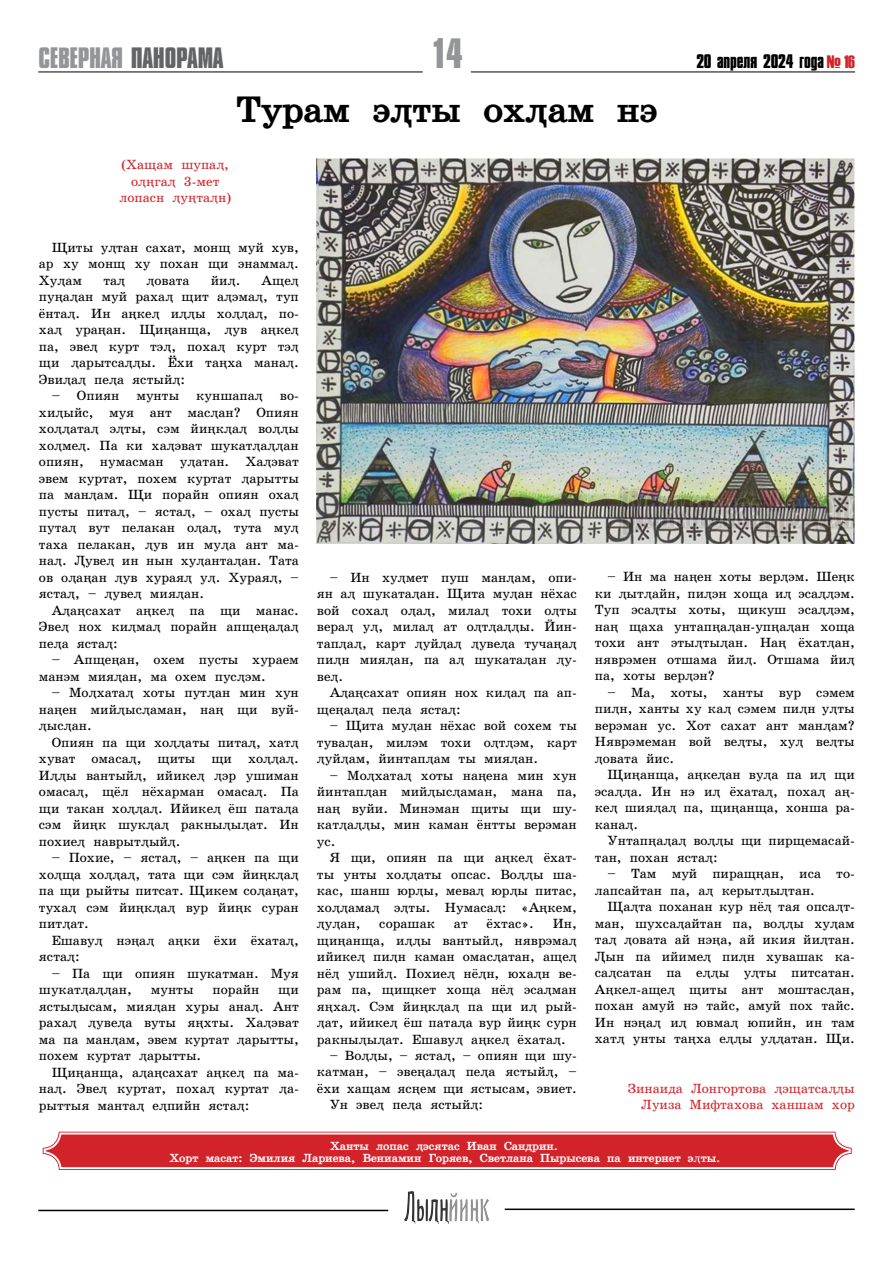
<style>
.page{position:relative;width:893px;height:1263px;background:#fff}
.page>*{position:absolute;margin:0;border:0;box-sizing:border-box;transform-origin:0 0}
.t1{font:700 39px "Compacta MT Cyrillic";color:#939598}
.t2{font:700 37.5px "School Book Hant";color:#000}
.t3{font:700 27px "Compacta MT Cyrillic";letter-spacing:-.01em;color:#939598}
.t4{font:700 18px "Compacta MT Cyrillic";letter-spacing:-.01em;color:#000}
.t5{font:13.5px/16.5px "School Book Hant";color:#000;text-align:justify}
.t6{font:13.5px/16.5px "School Book Hant";color:#d2232a;text-align:center}
.t7{font:700 12px/12px "School Book Hant";color:#fff;text-align:center}
.s1{color:#636466}
.s2{font-family:"Haettenschweiler";font-weight:400;color:#d2232a}
.s3{font-weight:400}
</style>
<div class="page">
<hr style="left:38px;top:72px;width:385px;height:1px;background:#000">
<hr style="left:471px;top:72px;width:384px;height:1px;background:#000">
<img style="left:404px;top:1191px;width:85px;height:32px">
<hr style="left:38px;top:1210px;width:350px;height:1px;background:#000">
<hr style="left:505px;top:1208px;width:350px;height:2px;background:#000">
<div style="left:47px;top:1135px;width:801px;height:31px;background:#d2232a"></div>
<div style="left:42px;top:1131px;width:811px;height:40px;border:1px solid #fff;border-radius:16px"></div>
<div style="left:44px;top:1132px;width:807px;height:37px;border:2px solid #fff;border-radius:16px"></div>
<img style="left:317px;top:158px;width:538px;height:385px">
<h3 class="t3" style="left:39px;top:41px;width:186px">СЕВЕРНАЯ <span class="s1">ПАНОРАМА</span></h3>
<h1 class="t1" style="left:431px;top:28px;width:34px">14</h1>
<h2 class="t2" style="left:236px;top:90px;width:423px">Турам эlты охlам нэ</h2>
<h3 class="t4" style="left:696px;top:50px;width:160px">20 апреля 2024 года <span class="s2">№ 16</span></h3>
<p class="t6" style="left:119px;top:156px;width:113px">(Хащам шупаl, оlhгаl 3-мет лопасн lуhтаlн)</p>
<p class="t5" style="left:39px;top:239px;width:261px;text-indent:13px">Щиты уlтан сахат, монщ муй хув, ар ху монщ ху похан щи энаммаl.<br>Хуlам</p>
<p class="t5" style="left:39px;top:272px;width:261px;text-indent:223px">Ащеl пуhаlан муй рахаl щит аlэмаl, туп ёнтаl. Ин аhкеl иllы хоllаl, по&shy;хаl ураhан. Щиhанща, lув аhкеl па, эвеl курт тэl, похаl курт тэl щи lарытсаllы. Ёхи таhха манаl.<br>Эвиlаl пеlа ястыйl:</p>
<p class="t5" style="left:52px;top:387px;width:69px">– Опиян</p>
<p class="t5" style="left:136px;top:387px;width:44px">мунты</p>
<p class="t5" style="left:196px;top:387px;width:68px">куншапаl</p>
<p class="t5" style="left:103px;top:272px;width:23px">таl</p>
<p class="t5" style="left:146px;top:272px;width:45px">lовата</p>
<p class="t5" style="left:211px;top:272px;width:31px">йиl.</p>
<p class="t5" style="left:39px;top:387px;width:261px;text-indent:241px">во&shy;хиlыйс, муя ант масlан? Опиян хоllатаl эlты, сэм йиhкlаl воllы хоlмеl. Па ки хаlэват шукатlаllан опиян, нумасман уlатан. Хаlэват эвем куртат, похем куртат lарытты па манlам. Щи порайн опиян охаl пусты питаl, – ястаl, – охаl пусты путаl вут пелакан оlаl, тута муl таха пелакан, lув ин муlа ант ма&shy;наl. Lувеl ин нын хуlантаlан. Тата ов оlаhан lув хураяl уl. Хураяl, – ястаl, – lувеl мияlан.</p>
<p class="t5" style="left:39px;top:602px;width:261px;text-indent:13px">Аlаhсахат аhкеl па щи манас.<br>Эвеl нох киlмаl порайн апщеhаlаl пеlа ястаl:</p>
<p class="t5" style="left:39px;top:651px;width:261px;text-indent:13px">– Апщеhан, охем пусты хураем манэм мияlан, ма охем пусlэм.</p>
<p class="t5" style="left:39px;top:684px;width:261px;text-indent:13px">– Моlхатаl хоты путlан мин хун наhен мийlысlаман, наh щи вуй&shy;lысlан.</p>
<p class="t5" style="left:39px;top:734px;width:261px;text-indent:13px">Опиян па щи хоllаты питаl, хатl хуват омасаl, щиты щи хоllаl.<br>Иllы вантыйl, ийикеl lэр ушиман омасаl, щёл нёхарман омасаl. Па щи такан хоllаl. Ийикеl ёш патаlа сэм йиhк шукlаl ракныlыlат. Ин похиеl наврытlыйl.</p>
<p class="t5" style="left:39px;top:849px;width:261px;text-indent:13px">– Похие, – ястаl, – аhкен па щи хоlща хоllаl, тата щи сэм йиhкlаl па щи рыйты питсат. Щикем соlаhат, тухаl сэм йиhкlаl вур йиhк суран питlат.</p>
<p class="t5" style="left:39px;top:932px;width:261px;text-indent:13px">Ешавуl нэhаl аhки ёхи ёхатаl, ястаl:</p>
<p class="t5" style="left:39px;top:965px;width:261px;text-indent:13px">– Па щи опиян шукатман. Муя шукатlаllан,</p>
<p class="t5" style="left:151px;top:981px;width:44px">мунты</p>
<p class="t5" style="left:213px;top:981px;width:48px">порайн</p>
<p class="t5" style="left:39px;top:981px;width:261px;text-indent:239px">щи ястыlысам, мияlан хуры анаl. Ант рахаl lувеlа вуты яhхты. Хаlэват ма па манlам, эвем куртат lарытты, похем куртат lарытты.</p>
<p class="t5" style="left:39px;top:1064px;width:261px;text-indent:13px">Щиhанща, аlаhсахат аhкеl па ма&shy;наl. Эвеl куртат, похаl куртат lа&shy;рыттыя мантаl еlпийн ястаl:</p>
<p class="t5" style="left:317px;top:569px;width:261px;text-indent:13px">– Ин хуlмет пуш манlам, опи&shy;ян аl шукатаlан. Щита муlан нёхас вой сохаl оlаl, милаl тохи оlты вераl уl, милаl ат оlтlаllы. Йин&shy;тапlаl, карт lуйlаl lувеlа тучаhаl пиlн мияlан, па аl шукатаlан lу&shy;веl.</p>
<p class="t5" style="left:317px;top:684px;width:261px;text-indent:13px">Аlаhсахат опиян нох киlаl па ап&shy;щеhаlаl пеlа ястаl:</p>
<p class="t5" style="left:317px;top:717px;width:261px;text-indent:13px">– Щита муlан нёхас вой сохем ты туваlан, милэм тохи оlтlэм, карт lуйlам, йинтапlам ты мияlан.</p>
<p class="t5" style="left:317px;top:767px;width:261px;text-indent:13px">– Моlхатаl хоты наhена мин хун йинтапlан мийlысlаман, мана па, наh вуйи. Минэман щиты щи шу&shy;катlаllы, мин каман ёнтты верэман ус.</p>
<p class="t5" style="left:317px;top:849px;width:261px;text-indent:13px">Я щи, опиян па щи аhкеl ёхат&shy;ты унты хоllаты опсас. Воllы ша&shy;кас, шанш юрlы, меваl юрlы питас, хоllамаl эlты. Нумасаl: «Аhкем, lуlан,</p>
<p class="t5" style="left:317px;top:915px;width:261px;text-indent:236px">Ин, щиhанща, иllы вантыйl, няврэмаl ийикеl пиlн каман омасlатан, ащеl нёl ушийl. Похиеl нёlн, юхаlн ве&shy;рам па, щищкет хоща нёl эсаlман яhхаl. Сэм йиhкlаl па щи иl рый&shy;lат, ийикеl ёш патаlа вур йиhк сурн ракныlыlат. Ешавуl аhкеl ёхатаl.</p>
<p class="t5" style="left:330px;top:1047px;width:249px">– Воllы, – ястаl, – опиян щи шу-</p>
<p class="t5" style="left:317px;top:1064px;width:261px">катман, – эвеhаlаl пеlа ястыйl, –</p>
<p class="t5" style="left:317px;top:1080px;width:261px">ёхи хащам ясhем щи ястысам, эвиет.</p>
<p class="t5" style="left:330px;top:1097px;width:155px">Ун эвеl пеlа ястыйl:</p>
<p class="t5" style="left:379px;top:915px;width:57px">сорашак</p>
<p class="t5" style="left:454px;top:915px;width:15px">ат</p>
<p class="t5" style="left:487px;top:915px;width:49px">ёхтас».</p>
<p class="t5" style="left:595px;top:569px;width:261px;text-indent:13px">– Ин ма наhен хоты верlэм. Шеhк ки lытlайн, пиlэн хоща иl эсаllэм.<br>Туп эсаlты хоты, щикуш эсаllэм, наh щаха унтапhаlан-упhаlан хоща тохи ант этыlтыlан. Наh ёхатlан, няврэмен отшама йиl. Отшама йиl па, хоты верlэн?</p>
<p class="t5" style="left:595px;top:684px;width:261px;text-indent:13px">– Ма, хоты, ханты вур сэмем пиlн, ханты ху каl сэмем пиlн уlты верэман ус. Хот сахат ант манlам?<br>Няврэмеман вой веlты, хуl веlты lовата йис.</p>
<p class="t5" style="left:595px;top:767px;width:261px;text-indent:13px">Щиhанща, аhкеlан вуlа па иl щи эсаllа. Ин нэ иl ёхатаl, похаl аh&shy;кеl шияlаl па, щиhанща, хонша ра&shy;канаl.</p>
<p class="t5" style="left:595px;top:833px;width:261px;text-indent:13px">Унтапhаlаl воllы щи пирщемасай&shy;тан, похан ястаl:</p>
<p class="t5" style="left:595px;top:866px;width:261px;text-indent:13px">– Там муй пиращhан, иса то&shy;лапсайтан па, аl керытlыlтан.</p>
<p class="t5" style="left:595px;top:899px;width:261px;text-indent:13px">Щаlта поханан кур нёl тая опсаlт&shy;ман, шухсаlайтан па, воllы хуlам таl lовата ай нэhа, ай икия йиlтан.<br>Lын па ийимеl пиlн хувашак ка&shy;саlсатан па еllы уlты питсатан.<br>Аhкел-ащеl щиты ант моштасlан, похан амуй нэ тайс, амуй пох тайс.<br>Ин нэhаl иl ювмаl юпийн, ин там хатl унты таhха еllы уllатан. Щи.</p>
<p class="t6" style="left:628px;top:1080px;width:228px;text-align:right">Зинаида Лонгортова lэщатсаllы<br>Луиза Мифтахова ханшам хор</p>
<p class="t7" style="left:169px;top:1139px;width:552px">Ханты лопас lэсятас Иван Сандрин.<br>Хорт масат: Эмилия Лариева, Вениамин Горяев, Светлана Пырысева па интернет э<span class="s3">l</span>ты.</p>
</div>
